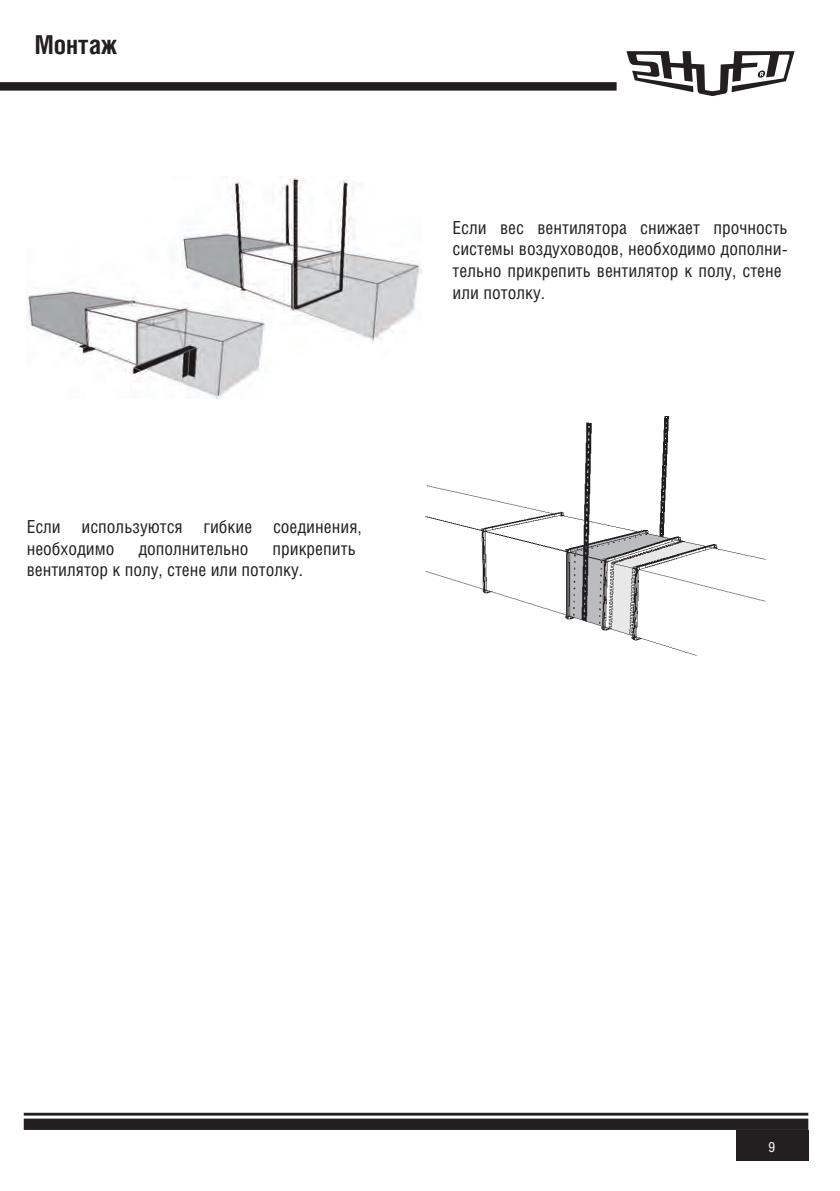
<style>
.page{position:relative;width:840px;height:1191px;background:#fff}
.page>*{position:absolute;margin:0;border:0;box-sizing:border-box;transform-origin:0 0}
.t1{font:700 26px "Helios Cond";color:#231f20}
.t2{font:18px/21.6px "Helios Cond";color:#231f20}
.t3{font:14px "Helios Cond C";color:#fff}
</style>
<div class="page">
<div style="left:0;top:82px;width:616px;height:9px;background:#231f20"></div>
<div style="left:24px;top:1118px;width:783px;height:12px;background:#231f20"></div>
<hr style="left:24px;top:1112px;width:783px;height:3px;background:#231f20">
<div style="left:735px;top:1130px;width:72px;height:31px;background:#231f20"></div>
<img style="left:425px;top:417px;width:341px;height:239px">
<img style="left:28px;top:178px;width:393px;height:220px">
<svg style="left:626px;top:51px;width:168px;height:45px"></svg>
<h1 class="t1" style="left:35px;top:29px;width:84px">Монтаж</h1>
<p class="t2" style="left:27px;top:515px;width:336px">Если используются гибкие соединения, необходимо</p>
<p class="t2" style="left:27px;top:537px;width:330px;text-indent:246px">прикрепить вентилятор к полу, стене или потолку.</p>
<p class="t2" style="left:138px;top:537px;width:112px">дополнительно</p>
<p class="t2" style="left:452px;top:216px;width:336px">Если вес вентилятора снижает прочность системы воздуховодов, необходимо дополни&shy;тельно прикрепить вентилятор к полу, стене или потолку.</p>
<p class="t3" style="left:768px;top:1138px;width:8px">9</p>
</div>
